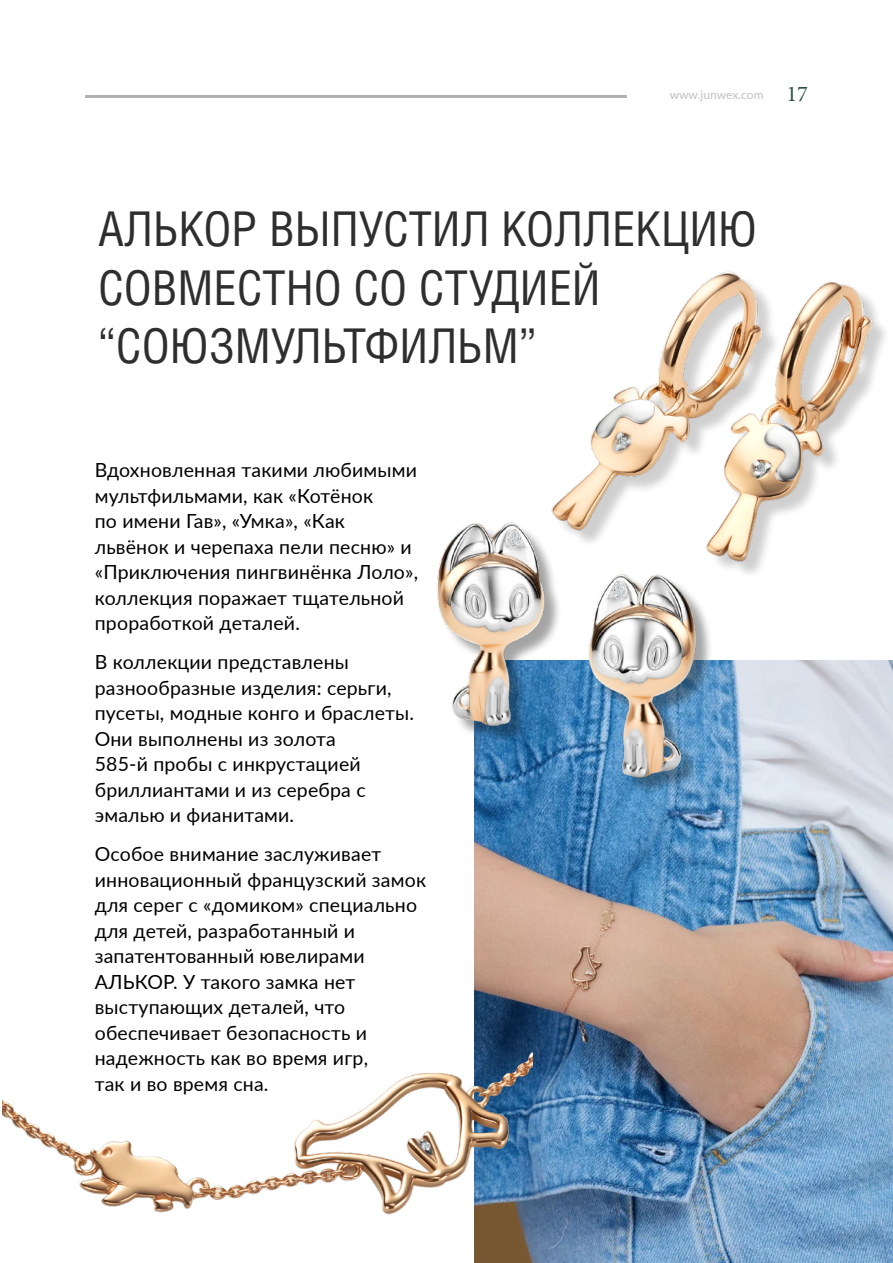
<style>
.page{position:relative;width:893px;height:1263px;background:#fff}
.page>*{position:absolute;margin:0;border:0;box-sizing:border-box;transform-origin:0 0}
.t1{font:48px/58.5px "Helios Cond C";color:#000}
.t2{font:19.5px/25.5px "Lato";letter-spacing:.01em;color:#000}
.t3{font:12px "Lato";color:#c0c0c0}
.s1{font-family:"Minion Pro";font-size:22.5px;color:#2d5244}
</style>
<div class="page">
<img style="left:474px;top:660px;width:419px;height:603px">
<img style="left:437px;top:523px;width:319px;height:267px">
<img style="left:3px;top:877px;width:530px;height:386px">
<img style="left:490px;top:271px;width:396px;height:379px">
<hr style="left:86px;top:95px;width:541px;height:2px;background:#6e7671">
<p class="t3" style="left:670px;top:86px;width:140px">www.junwex.com <span class="s1">17</span></p>
<h1 class="t1" style="left:98px;top:199px;width:660px">АЛЬКОР ВЫПУСТИЛ КОЛЛЕКЦИЮ<br>СОВМЕСТНО СО СТУДИЕЙ “СОЮЗМУЛЬТФИЛЬМ”</h1>
<p class="t2" style="left:95px;top:457px;width:325px">Вдохновленная такими любимыми мультфильмами, как «Котёнок<br>по имени Гав», «Умка», «Как львёнок и черепаха пели песню» и «Приключения пингвинёнка Лоло», коллекция поражает тщательной проработкой деталей.</p>
<p class="t2" style="left:95px;top:649px;width:321px">В коллекции представлены разнообразные изделия: серьги, пусеты, модные конго и браслеты.<br>Они выполнены из золота<br>585-й пробы с инкрустацией бриллиантами и из серебра с эмалью и фианитами.</p>
<p class="t2" style="left:95px;top:841px;width:333px">Особое внимание заслуживает инновационный французский замок для серег с «домиком» специально для детей, разработанный и запатентованный ювелирами<br>АЛЬКОР. У такого замка нет выступающих деталей, что обеспечивает безопасность и надежность как во время игр,</p>
<p class="t2" style="left:95px;top:1070px;width:175px">так и во время сна.</p>
</div>
